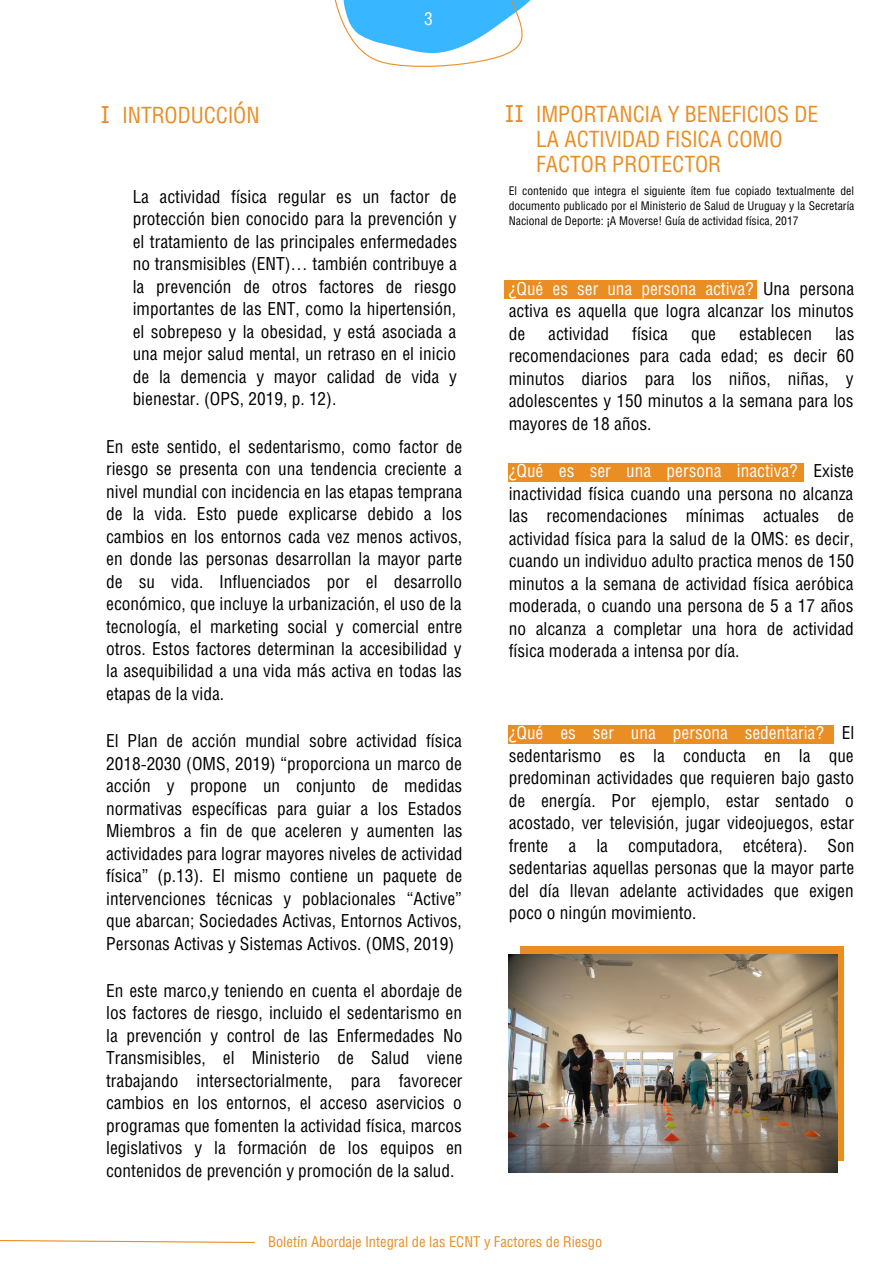
<style>
.page{position:relative;width:893px;height:1264px;background:#fff}
.page>*{position:absolute;margin:0;border:0;box-sizing:border-box;transform-origin:0 0}
.t1{font:24px "IBM Plex Sans";color:#ea8d23}
.t2{font:22.5px/24.8px "Helios Cond";color:#ea8d23}
.t3{font:18px/22.5px "Helios Cond";color:#000;text-align:justify}
.t4{font:18px "Helios Cond";color:#fff}
.t5{font:15px "Helios Cond";color:#ea8d23}
.t6{font:12px/15px "Helios Cond";color:#000;text-align:justify}
.s1{font-family:"Noto Sans"}
.s2{font-family:"Noto Sans";color:#fff}
.s3{color:#fff}
</style>
<div class="page">
<div style="left:505px;top:280px;width:251px;height:18px;background:#ea8d23"></div>
<div style="left:508px;top:463px;width:295px;height:19px;background:#ea8d23"></div>
<div style="left:508px;top:724px;width:326px;height:19px;background:#ea8d23"></div>
<div style="left:520px;top:946px;width:323px;height:214px;background:#ea8d23"></div>
<img style="left:508px;top:954px;width:329px;height:218px">
<svg style="left:334px;top:0;width:197px;height:67px"></svg>
<svg style="left:0;top:1240px;width:255px;height:3px"></svg>
<p class="t1" style="left:101px;top:99px;width:11px">I</p>
<p class="t2" style="left:123px;top:102px;width:138px">INTRODUCCIÓN</p>
<p class="t4" style="left:424px;top:8px;width:10px">3</p>
<p class="t3" style="left:133px;top:185px;width:326px">La actividad física regular es un factor de protección bien conocido para la prevención y el tratamiento de las principales enfermedades no transmisibles (ENT)… también contribuye a la prevención de otros factores de riesgo importantes de las ENT, como la hipertensión, el sobrepeso y la obesidad, y está asociada a una mejor salud mental, un retraso en el inicio de la demencia y mayor calidad de vida y bienestar. (OPS, 2019, p. 12).</p>
<p class="t3" style="left:106px;top:435px;width:358px">En este sentido, el sedentarismo, como factor de riesgo se presenta con una tendencia creciente a nivel mundial con incidencia en las etapas temprana de la vida. Esto puede explicarse debido a los cambios en los entornos cada vez menos activos, en donde las personas desarrollan la mayor parte de su vida. Influenciados por el desarrollo económico, que incluye la urbanización, el uso de la tecnología, el marketing social y comercial entre otros. Estos factores determinan la accesibilidad y la asequibilidad a una vida más activa en todas las etapas de la vida.</p>
<p class="t3" style="left:106px;top:729px;width:358px">El Plan de acción mundial sobre actividad física 2018-2030 (OMS, 2019) “proporciona un marco de acción y propone un conjunto de medidas normativas específicas para guiar a los Estados Miembros a fin de que aceleren y aumenten las actividades para lograr mayores niveles de actividad física” (p.13). El mismo contiene un paquete de intervenciones técnicas y poblacionales “Active” que abarcan; Sociedades Activas, Entornos Activos, Personas Activas y Sistemas Activos. (OMS, 2019)</p>
<p class="t3" style="left:106px;top:979px;width:358px">En este marco,y teniendo en cuenta el abordaje de los factores de riesgo, incluido el sedentarismo en la prevención y control de las Enfermedades No Transmisibles, el Ministerio de Salud viene trabajando intersectorialmente, para favorecer cambios en los entornos, el acceso aservicios o programas que fomenten la actividad física, marcos legislativos y la formación de los equipos en contenidos de prevención y promoción de la salud.</p>
<p class="t1" style="left:505px;top:98px;width:21px">II</p>
<p class="t2" style="left:536px;top:102px;width:284px">IMPORTANCIA Y BENEFICIOS DE<br>LA ACTIVIDAD FISICA COMO<br>FACTOR PROTECTOR</p>
<p class="t6" style="left:508px;top:183px;width:347px">El contenido que integra el siguiente ítem fue copiado textualmente del documento publicado por el Ministerio de Salud de Uruguay y la Secretaría Nacional de Deporte: <span class="s1">¡</span>A Moverse! Guía de actividad física, 2017</p>
<p class="t3" style="left:508px;top:277px;width:347px"><span class="s2">¿</span><span class="s3">Qué es ser una persona activa?</span> Una persona activa es aquella que logra alcanzar los minutos de</p>
<p class="t3" style="left:548px;top:322px;width:62px">actividad</p>
<p class="t3" style="left:632px;top:322px;width:37px">física</p>
<p class="t3" style="left:691px;top:322px;width:27px">que</p>
<p class="t3" style="left:739px;top:322px;width:74px">establecen</p>
<p class="t3" style="left:508px;top:322px;width:347px;text-indent:326px">las recomendaciones para cada edad; es decir 60 minutos diarios para los niños, niñas, y adolescentes y 150 minutos a la semana para los mayores de 18 años.</p>
<p class="t3" style="left:508px;top:460px;width:347px"><span class="s2">¿</span><span class="s3">Qué es ser una persona inactiva?</span> Existe inactividad física cuando una persona no alcanza las recomendaciones mínimas actuales de actividad física para la salud de la OMS: es decir, cuando un individuo adulto practica menos de 150 minutos a la semana de actividad física aeróbica moderada, o cuando una persona de 5 a 17 años no alcanza a completar una hora de actividad física moderada a intensa por día.</p>
<p class="t3" style="left:508px;top:721px;width:347px"><span class="s2">¿</span><span class="s3">Qué es ser una persona sedentaria?</span> El sedentarismo es la conducta en la que predominan actividades que requieren bajo gasto de energía. Por ejemplo, estar sentado o acostado, ver televisión, jugar videojuegos, estar frente a la computadora, etcétera). Son sedentarias aquellas personas que la mayor parte del día llevan adelante actividades que exigen poco o ningún movimiento.</p>
<p class="t5" style="left:268px;top:1232px;width:336px">Boletín Abordaje Integral de las ECNT y Factores de Riesgo</p>
</div>
